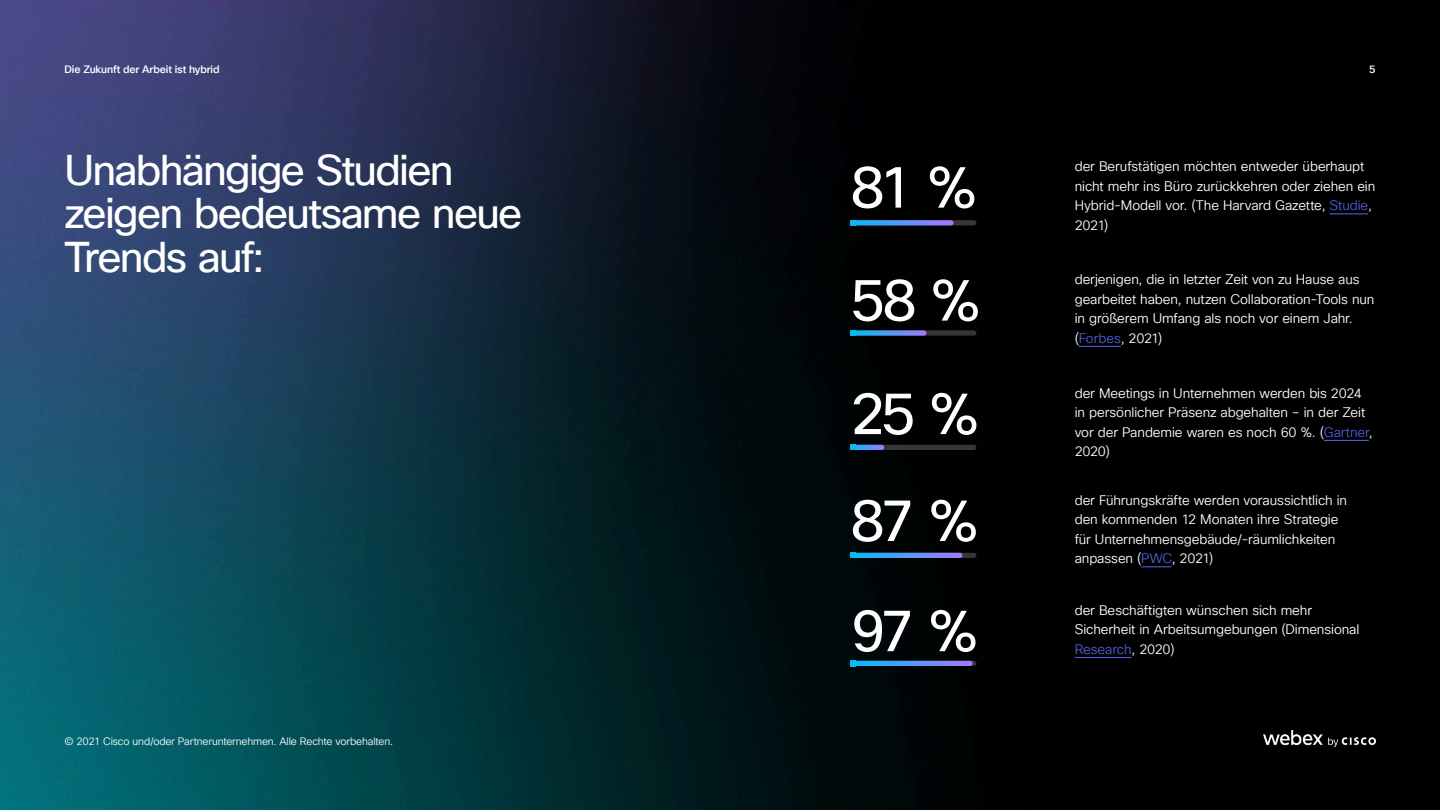
<style>
.page{position:relative;width:1440px;height:810px;background:#fff}
.page>*{position:absolute;margin:0;border:0;box-sizing:border-box;transform-origin:0 0}
.t1{font:57.75px/113.2px "Cisco Sans TT";letter-spacing:-.08em;color:#fff;text-align:justify}
.t2{font:42px/43.5px "Cisco Sans TT";letter-spacing:-.04em;color:#fff}
.t3{font:13.5px/19.5px "Cisco Sans TT Light";letter-spacing:-.01em;color:#fff}
.t4{font:10.5px "Cisco Sans TT Light";letter-spacing:-.015em;color:#fff}
.t5{font:500 10.5px "Cisco Sans TT";letter-spacing:-.01em;color:#fff}
.s1{color:#4f5cd6}
</style>
<div class="page">
<div style="left:720px;top:0;width:720px;height:810px;background:#000"></div>
<img style="left:0;top:0;width:1172px;height:810px">
<hr style="left:1330px;top:213px;width:38px;height:1px;background:#4f5cd6">
<hr style="left:1079px;top:346px;width:42px;height:1px;background:#4f5cd6">
<hr style="left:1324px;top:440px;width:45px;height:1px;background:#4f5cd6">
<hr style="left:1141px;top:566px;width:31px;height:1px;background:#4f5cd6">
<hr style="left:1075px;top:657px;width:56px;height:1px;background:#4f5cd6">
<div style="left:853px;top:220px;width:121px;height:5px;background:#363636"></div>
<div style="left:853px;top:330px;width:121px;height:6px;background:#363636"></div>
<div style="left:853px;top:445px;width:121px;height:5px;background:#363636"></div>
<svg style="left:960px;top:553px;width:14px;height:5px"></svg>
<svg style="left:970px;top:661px;width:4px;height:5px"></svg>
<svg style="left:856px;top:220px;width:95px;height:5px"></svg>
<svg style="left:850px;top:220px;width:6px;height:5px"></svg>
<svg style="left:856px;top:330px;width:68px;height:6px"></svg>
<svg style="left:850px;top:330px;width:6px;height:6px"></svg>
<svg style="left:856px;top:445px;width:26px;height:5px"></svg>
<svg style="left:850px;top:445px;width:6px;height:5px"></svg>
<svg style="left:856px;top:553px;width:104px;height:5px"></svg>
<svg style="left:850px;top:553px;width:6px;height:5px"></svg>
<svg style="left:856px;top:661px;width:114px;height:5px"></svg>
<svg style="left:850px;top:661px;width:6px;height:5px"></svg>
<img style="left:1263px;top:730px;width:113px;height:16px">
<p class="t5" style="left:64px;top:62px;width:157px">Die Zukunft der Arbeit ist hybrid</p>
<p class="t5" style="left:1369px;top:62px;width:8px">5</p>
<h2 class="t2" style="left:64px;top:150px;width:460px">Unabhängige Studien zeigen bedeutsame neue<br>Trends auf:</h2>
<p class="t3" style="left:1075px;top:157px;width:302px">der Berufstätigen möchten entweder überhaupt nicht mehr ins Büro zurückkehren oder ziehen ein Hybrid-Modell vor. (The Harvard Gazette, <span class="s1">Studie</span>, 2021)</p>
<p class="t3" style="left:1075px;top:270px;width:301px">derjenigen, die in letzter Zeit von zu Hause aus gearbeitet haben, nutzen Collaboration-Tools nun in größerem Umfang als noch vor einem Jahr. (<span class="s1">Forbes</span>, 2021)</p>
<h1 class="t1" style="left:850px;top:133px;width:131px">81 % 58 % 25 %</h1>
<p class="t3" style="left:1075px;top:384px;width:299px">der Meetings in Unternehmen werden bis 2024 in persönlicher Präsenz abgehalten – in der Zeit vor der Pandemie waren es noch 60 %. (<span class="s1">Gartner</span>, 2020)</p>
<p class="t3" style="left:1075px;top:491px;width:274px">der Führungskräfte werden voraussichtlich in den kommenden 12 Monaten ihre Strategie für Unternehmensgebäude/-räumlichkeiten anpassen (<span class="s1">PWC</span>, 2021)</p>
<p class="t3" style="left:1075px;top:601px;width:286px">der Beschäftigten wünschen sich mehr<br>Sicherheit in Arbeitsumgebungen (Dimensional<br><span class="s1">Research</span>, 2020)</p>
<h1 class="t1" style="left:850px;top:468px;width:129px;line-height:110.2px">87 %<br>97 %</h1>
<p class="t4" style="left:64px;top:734px;width:330px">© 2021 Cisco und/oder Partnerunternehmen. Alle Rechte vorbehalten.</p>
</div>
